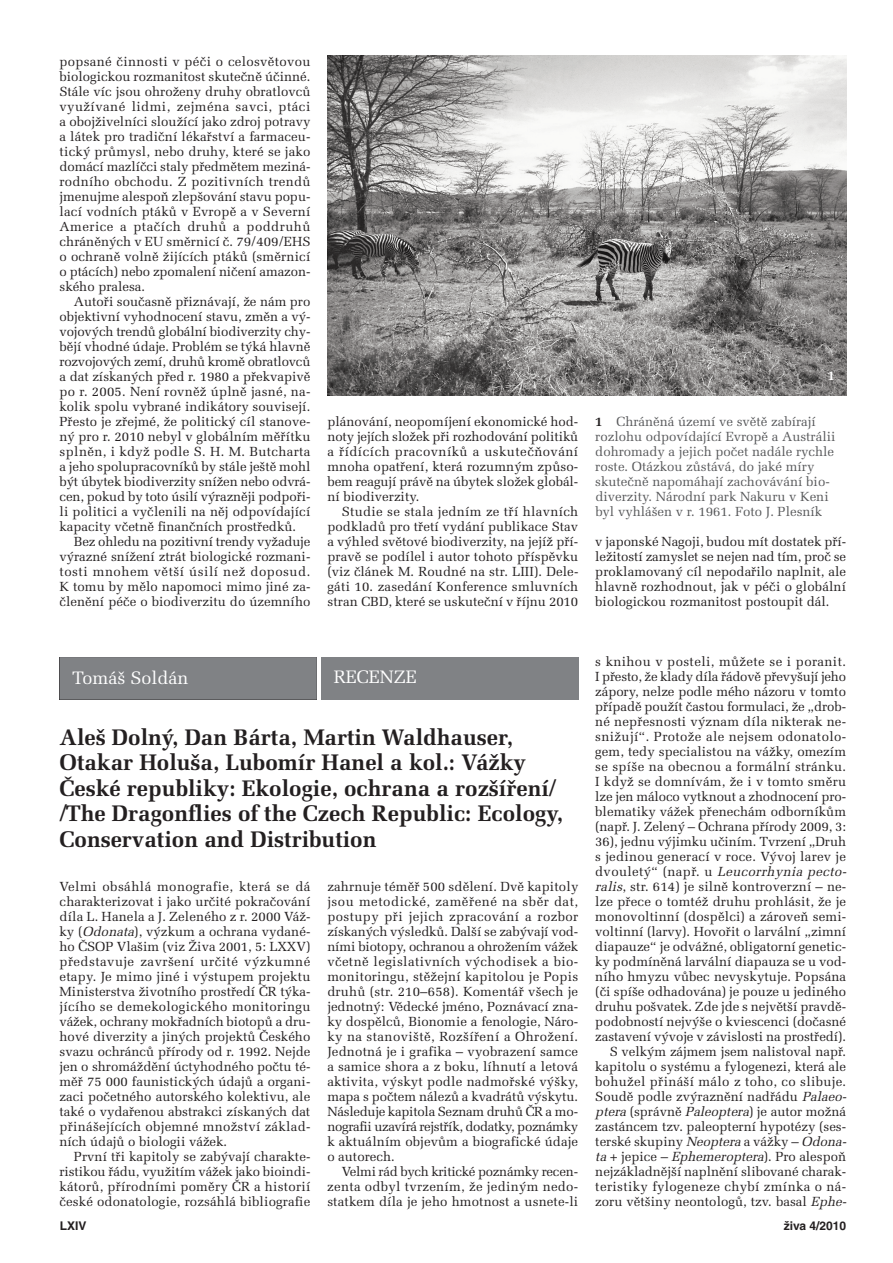
<style>
.page{position:relative;width:893px;height:1263px;background:#fff}
.page>*{position:absolute;margin:0;border:0;box-sizing:border-box;transform-origin:0 0}
.t1{font:700 22.5px/25.5px "Melior CE";color:#231f20}
.t2{font:18px "Melior CE";color:#fff}
.t3{font:700 13.5px "Melior CE";color:#fff}
.t4{font:13.2px/15px "Melior CE";color:#231f20;text-align:justify}
.t5{font:13.2px/15px "Melior CE";color:#57585a}
.t6{font:700 12px "Helvetica CE";color:#231f20}
.s1{font-weight:700;color:#231f20}
.s2{font-style:italic}
</style>
<div class="page">
<div style="left:60px;top:657px;width:257px;height:43px;background:#808285"></div>
<div style="left:321px;top:657px;width:257px;height:43px;background:#808285"></div>
<img style="left:327px;top:55px;width:519px;height:341px">
<p class="t4" style="left:60px;top:56px;width:252px">popsané činnosti v péči o celosvětovou biologickou rozmanitost skutečně účinné.<br>Stále víc jsou ohroženy druhy obratlovců využívané lidmi, zejména savci, ptáci a obojživelníci sloužící jako zdroj potravy a látek pro tradiční lékařství a farmaceu&shy;tický průmysl, nebo druhy, které se jako domácí mazlíčci staly předmětem meziná&shy;rodního obchodu. Z pozitivních trendů jmenujme alespoň zlepšování stavu popu&shy;lací vodních ptáků v Evropě a v Severní Americe a ptačích druhů a poddruhů chráněných v EU směrnicí č. 79/409/EHS o ochraně volně žijících ptáků (směrnicí o ptácích) nebo zpomalení ničení amazon&shy;ského pralesa.</p>
<p class="t4" style="left:60px;top:296px;width:252px;text-indent:14px">Autoři současně přiznávají, že nám pro objektivní vyhodnocení stavu, změn a vý&shy;vojových trendů globální biodiverzity chy&shy;bějí vhodné údaje. Problém se týká hlavně rozvojových zemí, druhů kromě obratlovců a dat získaných před r. 1980 a překvapivě po r. 2005. Není rovněž úplně jasné, na&shy;kolik spolu vybrané indikátory souvisejí.<br>Přesto je zřejmé, že politický cíl stanove&shy;ný pro r. 2010 nebyl v globálním měřítku splněn, i když podle S. H. M. Butcharta a jeho spolupracovníků by stále ještě mohl být úbytek biodiverzity snížen nebo odvrá&shy;cen, pokud by toto úsilí výrazněji podpoři&shy;li politici a vyčlenili na něj odpovídající kapacity včetně finančních prostředků.</p>
<p class="t4" style="left:60px;top:536px;width:252px;text-indent:14px">Bez ohledu na pozitivní trendy vyžaduje výrazné snížení ztrát biologické rozmani&shy;tosti mnohem větší úsilí než doposud.<br>K tomu by mělo napomoci mimo jiné za&shy;členění péče o biodiverzitu do územního</p>
<p class="t4" style="left:327px;top:416px;width:252px">plánování, neopomíjení ekonomické hod&shy;noty jejích složek při rozhodování politiků a řídících pracovníků a uskutečňování mnoha opatření, která rozumným způso&shy;bem reagují právě na úbytek složek globál&shy;ní biodiverzity.</p>
<p class="t4" style="left:327px;top:506px;width:253px;text-indent:14px">Studie se stala jedním ze tří hlavních podkladů pro třetí vydání publikace Stav a výhled světové biodiverzity, na jejíž pří&shy;pravě se podílel i autor tohoto příspěvku (viz článek M. Roudné na str. LIII). Dele&shy;gáti 10. zasedání Konference smluvních stran CBD, které se uskuteční v říjnu 2010</p>
<p class="t3" style="left:827px;top:370px;width:9px">1</p>
<p class="t5" style="left:595px;top:416px;width:242px"><span class="s1">1</span> Chráněná území ve světě zabírají rozlohu odpovídající Evropě a Austrálii dohromady a jejich počet nadále rychle roste. Otázkou zůstává, do jaké míry skutečně napomáhají zachovávání bio&shy;diverzity. Národní park Nakuru v Keni byl vyhlášen v r. 1961. Foto J. Plesník</p>
<p class="t4" style="left:595px;top:536px;width:252px">v japonské Nagoji, budou mít dostatek pří&shy;ležitostí zamyslet se nejen nad tím, proč se proklamovaný cíl nepodařilo naplnit, ale hlavně rozhodnout, jak v péči o globální biologickou rozmanitost postoupit dál.</p>
<h2 class="t2" style="left:72px;top:672px;width:118px">Tomáš Soldán</h2>
<h2 class="t2" style="left:334px;top:670px;width:84px">RECENZE</h2>
<h1 class="t1" style="left:60px;top:727px;width:505px">Aleš Dolný, Dan Bárta, Martin Waldhauser, Otakar Holuša, Lubomír Hanel a kol.: Vážky České republiky: Ekologie, ochrana a rozšíření/ /The Dragonflies of the Czech Republic: Ecology, Conservation and Distribution</h1>
<p class="t4" style="left:59px;top:881px;width:253px">Velmi obsáhlá monografie, která se dá charakterizovat i jako určité pokračování díla L. Hanela a J. Zeleného z r. 2000 Váž&shy;ky (<span class="s2">Odonata</span>), výzkum a ochrana vydané&shy;ho ČSOP Vlašim (viz Živa 2001, 5: LXXV) představuje završení určité výzkumné etapy. Je mimo jiné i výstupem projektu Ministerstva životního prostředí ČR týka&shy;jícího se demekologického monitoringu vážek, ochrany mokřadních biotopů a dru&shy;hové diverzity a jiných projektů Českého svazu ochránců přírody od r. 1992. Nejde jen o shromáždění úctyhodného počtu té&shy;měř 75 000 faunistických údajů a organi&shy;zaci početného autorského kolektivu, ale také o vydařenou abstrakci získaných dat přinášejících objemné množství základ&shy;ních údajů o biologii vážek.</p>
<p class="t4" style="left:60px;top:1151px;width:252px;text-indent:14px">První tři kapitoly se zabývají charakte&shy;ristikou řádu, využitím vážek jako bioindi&shy;kátorů, přírodními poměry ČR a historií české odonatologie, rozsáhlá bibliografie</p>
<p class="t4" style="left:327px;top:881px;width:252px">zahrnuje téměř 500 sdělení. Dvě kapitoly jsou metodické, zaměřené na sběr dat, postupy při jejich zpracování a rozbor získaných výsledků. Další se zabývají vod&shy;ními biotopy, ochranou a ohrožením vážek včetně legislativních východisek a bio&shy;monitoringu, stěžejní kapitolou je Popis druhů (str. 210–658). Komentář všech je jednotný: Vědecké jméno, Poznávací zna&shy;ky dospělců, Bionomie a fenologie, Náro&shy;ky na stanoviště, Rozšíření a Ohrožení.<br>Jednotná je i grafika – vyobrazení samce a samice shora a z boku, líhnutí a letová aktivita, výskyt podle nadmořské výšky, mapa s počtem nálezů a kvadrátů výskytu.<br>Následuje kapitola Seznam druhů ČR a mo&shy;nografii uzavírá rejstřík, dodatky, poznámky k aktuálním objevům a biografické údaje o autorech.</p>
<p class="t4" style="left:327px;top:1166px;width:252px;text-indent:14px">Velmi rád bych kritické poznámky recen&shy;zenta odbyl tvrzením, že jediným nedo&shy;statkem díla je jeho hmotnost a usnete-li</p>
<p class="t4" style="left:595px;top:656px;width:255px;text-align:right">s knihou v posteli, můžete se i poranit.<br>I přesto, že klady díla řádově převyšují jeho zápory, nelze podle mého názoru v tomto případě použít častou formulaci, že „drob&shy;né nepřesnosti význam díla nikterak ne&shy;snižují“. Protože ale nejsem odonatolo&shy;gem, tedy specialistou na vážky, omezím se spíše na obecnou a formální stránku.<br>I když se domnívám, že i v tomto směru lze jen máloco vytknout a zhodnocení pro&shy;blematiky vážek přenechám odborníkům (např. J. Zelený – Ochrana přírody 2009, 3:<br>36), jednu výjimku učiním. Tvrzení „Druh s jedinou generací v roce. Vývoj larev je dvouletý“ (např. u <span class="s2">Leucorrhynia pecto&shy;ralis</span>, str. 614) je silně kontroverzní – ne&shy;lze přece o tomtéž druhu prohlásit, že je monovoltinní (dospělci) a zároveň semi&shy;voltinní (larvy). Hovořit o larvální „zimní diapauze“ je odvážné, obligatorní genetic&shy;ky podmíněná larvální diapauza se u vod&shy;ního hmyzu vůbec nevyskytuje. Popsána (či spíše odhadována) je pouze u jediného druhu pošvatek. Zde jde s největší pravdě&shy;podobností nejvýše o kviescenci (dočasné zastavení vývoje v závislosti na prostředí).<br>S velkým zájmem jsem nalistoval např. kapitolu o systému a fylogenezi, která ale bohužel přináší málo z toho, co slibuje.<br>Soudě podle zvýraznění nadřádu <span class="s2">Palaeo&shy;ptera</span>(správně <span class="s2">Paleoptera</span>) je autor možná zastáncem tzv. paleopterní hypotézy (ses&shy;terské skupiny <span class="s2">Neoptera</span>a vážky – <span class="s2">Odona&shy;ta</span>+ jepice – <span class="s2">Ephemeroptera</span>). Pro alespoň nejzákladnější naplnění slibované charak&shy;teristiky fylogeneze chybí zmínka o ná&shy;zoru většiny neontologů, tzv. basal <span class="s2">Ephe-</span></p>
<p class="t6" style="left:60px;top:1221px;width:28px">LXIV</p>
<p class="t6" style="left:784px;top:1221px;width:64px">živa 4/2010</p>
</div>
